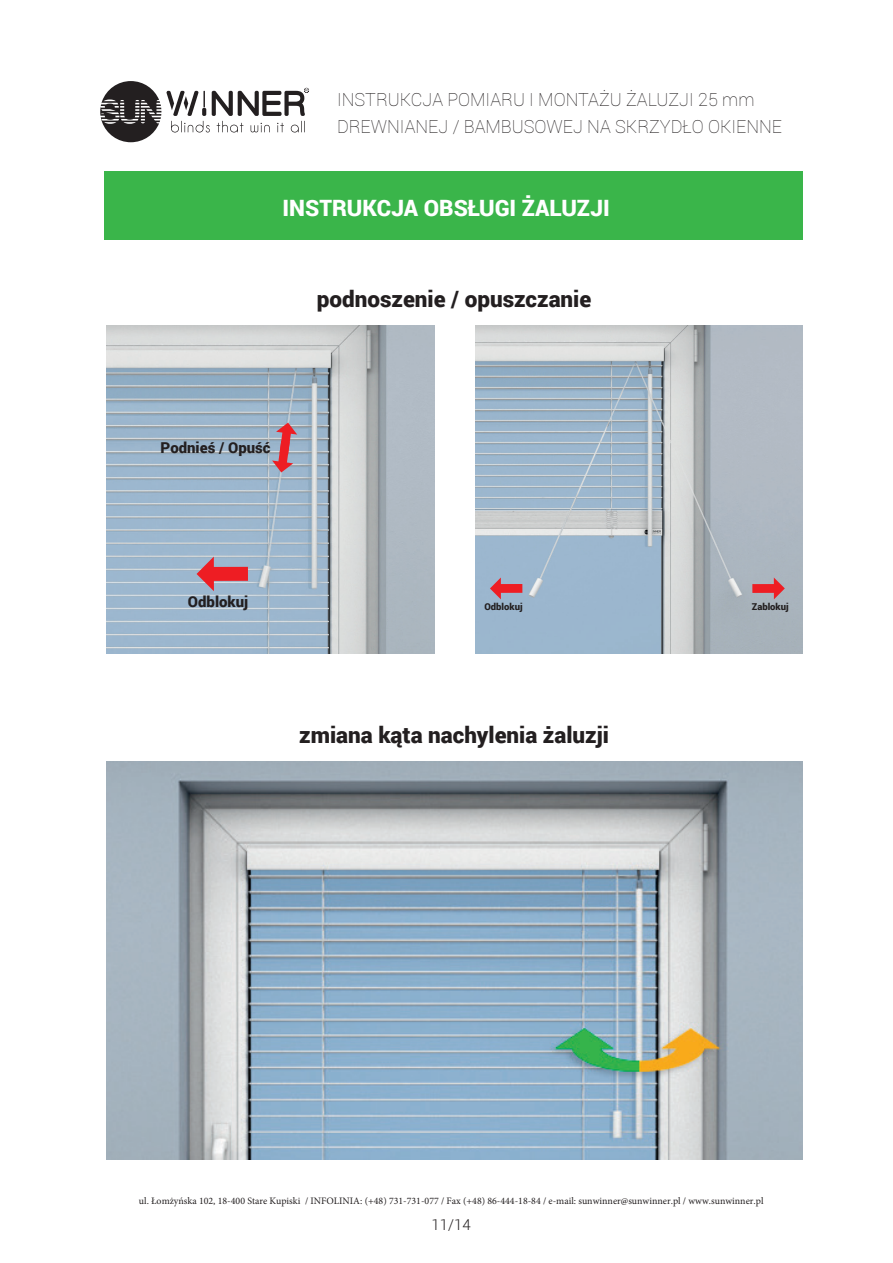
<style>
.page{position:relative;width:893px;height:1263px;background:#fff}
.page>*{position:absolute;margin:0;border:0;box-sizing:border-box;transform-origin:0 0}
.t1{font:900 22.5px "Roboto";color:#231f20}
.t2{font:900 22.5px "Roboto";color:#fff}
.t3{font:100 18px/27px "Roboto";color:#231f20}
.t4{font:900 15px "Roboto";color:#231f20}
.t5{font:300 15px "Roboto";color:#231f20}
.t6{font:9.9px "Minion Pro";color:#231f20}
.t7{font:900 9.45px "Roboto";color:#231f20}
</style>
<div class="page">
<img style="left:107px;top:326px;width:328px;height:327px">
<img style="left:475px;top:326px;width:328px;height:327px">
<div style="left:105px;top:172px;width:698px;height:68px;background:#3ab54a"></div>
<div style="left:213px;top:567px;width:35px;height:14px;background:#ee1d23"></div>
<svg style="left:197px;top:557px;width:17px;height:34px"></svg>
<svg style="left:272px;top:423px;width:25px;height:49px"></svg>
<div style="left:500px;top:584px;width:22px;height:9px;background:#ee1d23"></div>
<svg style="left:490px;top:577px;width:11px;height:22px"></svg>
<div style="left:752px;top:584px;width:23px;height:9px;background:#ee1d23"></div>
<svg style="left:774px;top:577px;width:11px;height:22px"></svg>
<img style="left:107px;top:761px;width:696px;height:398px">
<svg style="left:100px;top:81px;width:209px;height:61px"></svg>
<h2 class="t3" style="left:337px;top:86px;width:447px">INSTRUKCJA POMIARU I MONTAŻU ŻALUZJI 25 mm<br>DREWNIANEJ / BAMBUSOWEJ NA SKRZYDŁO OKIENNE</h2>
<h1 class="t2" style="left:283px;top:192px;width:329px">INSTRUKCJA OBSŁUGI ŻALUZJI</h1>
<h1 class="t1" style="left:317px;top:283px;width:276px">podnoszenie / opuszczanie</h1>
<h3 class="t4" style="left:161px;top:437px;width:111px">Podnieś / Opuść</h3>
<h3 class="t4" style="left:188px;top:591px;width:62px">Odblokuj</h3>
<p class="t7" style="left:484px;top:600px;width:40px">Odblokuj</p>
<p class="t7" style="left:752px;top:600px;width:38px">Zablokuj</p>
<h1 class="t1" style="left:299px;top:719px;width:311px">zmiana kąta nachylenia żaluzji</h1>
<p class="t6" style="left:139px;top:1194px;width:626px">ul. Łomżyńska 102, 18-400 Stare Kupiski / INFOLINIA: (+48) 731-731-077 / Fax (+48) 86-444-18-84 / e-mail: sunwinner@sunwinner.pl / www.sunwinner.pl</p>
<h3 class="t5" style="left:432px;top:1214px;width:41px">11/14</h3>
</div>
